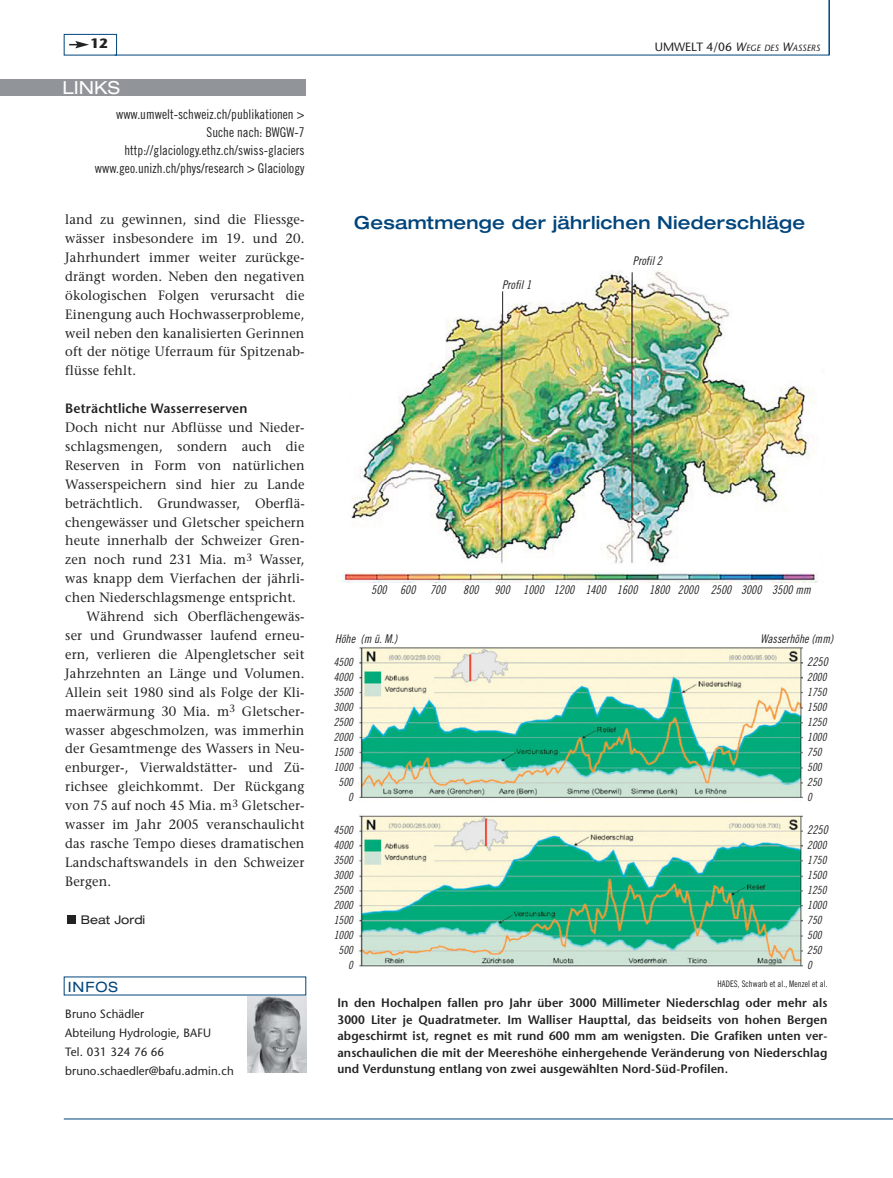
<style>
.page{position:relative;width:893px;height:1178px;background:#fff}
.page>*{position:absolute;margin:0;border:0;box-sizing:border-box;transform-origin:0 0}
.t1{font:500 expanded 18px "Helvetica Neue";letter-spacing:.015em;color:#00457c}
.t2{font:expanded 18px "Helvetica Neue";color:#fff}
.t3{font:expanded 14.25px "Helvetica Neue";letter-spacing:.065em;color:#00457c}
.t4{font:13.5px/18.9px "Stone Serif";letter-spacing:.01em;color:#232122;text-align:justify;scale:.96 1}
.t5{font:13.5px/18px "Trade Gothic Cond Eighteen";letter-spacing:.005em;color:#232122;text-align:right;scale:.96 1}
.t6{font:600 13.5px "Stone Sans";letter-spacing:.01em;color:#232122;scale:.96 1}
.t7{font:700 13.5px "Stone Sans";color:#232122}
.t8{font:600 12.3px/16.5px "Stone Sans";letter-spacing:.01em;color:#232122;text-align:justify;scale:.96 1}
.t9{font:12px/23.4px "Trade Gothic Cond Eighteen Obl";letter-spacing:.005em;color:#232122;scale:.96 1}
.t10{font:12px/18.9px "Stone Sans";letter-spacing:.01em;color:#232122;scale:.96 1}
.t11{font:expanded 12px "Helvetica Neue";color:#232122}
.t12{font:11.25px/15px "Trade Gothic Cond Eighteen Obl";letter-spacing:.005em;color:#232122;text-align:right;scale:.96 1}
.t13{font:9px "Trade Gothic Cond Eighteen";letter-spacing:.005em;color:#232122;scale:.96 1}
.t14{font:italic 9px "Stone Sans";color:#232122}
.s1{font-style:normal;font-size:12px}
.s2{font-size:12px}
</style>
<div class="page">
<div style="left:0;top:79px;width:306px;height:17px;background:#919498"></div>
<div style="left:64px;top:34px;width:53px;height:21px;border:1px solid #00457c"></div>
<hr style="left:64px;top:1118px;width:829px;height:1px;background:#00457c">
<hr style="left:115px;top:55px;width:714px;height:1px;background:#00457c">
<svg style="left:69px;top:41px;width:20px;height:7px"></svg>
<hr style="left:828px;top:0;width:2px;height:55px;background:#00457c">
<img style="left:359px;top:647px;width:443px;height:320px">
<div style="left:67px;top:915px;width:8px;height:8px;background:#232122"></div>
<img style="left:248px;top:996px;width:58px;height:76px">
<img style="left:342px;top:271px;width:476px;height:311px">
<div style="left:501px;top:279px;width:36px;height:15px;background:#fff"></div>
<svg style="left:632px;top:272px;width:1px;height:29px"></svg>
<hr style="left:502px;top:291px;width:1px;height:32px;background:#232122">
<p class="t7" style="left:91px;top:38px;width:19px">12</p>
<p class="t14" style="left:655px;top:44px;width:167px"><span class="s1">UMWELT 4/06</span> <span class="s2">W</span>EGE DES <span class="s2">W</span>ASSERS</p>
<h1 class="t2" style="left:62px;top:81px;width:59px">LINKS</h1>
<p class="t5" style="left:95px;top:107px;width:220px">www.umwelt-schweiz.ch/publikationen &gt; Suche nach: BWGW-7 http://glaciology.ethz.ch/swiss-glaciers www.geo.unizh.ch/phys/research &gt; Glaciology</p>
<p class="t4" style="left:65px;top:211px;width:251px">land zu gewinnen, sind die Fliessge&shy;wässer insbesondere im 19. und 20.<br>Jahrhundert immer weiter zurückge&shy;drängt worden. Neben den negativen ökologischen Folgen verursacht die Einengung auch Hochwasserprobleme, weil neben den kanalisierten Gerinnen oft der nötige Uferraum für Spitzenab&shy;flüsse fehlt.</p>
<p class="t6" style="left:65px;top:403px;width:191px">Beträchtliche Wasserreserven</p>
<p class="t4" style="left:65px;top:419px;width:251px">Doch nicht nur Abflüsse und Nieder-</p>
<p class="t4" style="left:65px;top:438px;width:251px">schlagsmengen, sondern auch die</p>
<p class="t4" style="left:65px;top:457px;width:251px">Reserven in Form von natürlichen</p>
<p class="t4" style="left:65px;top:476px;width:251px">Wasserspeichern sind hier zu Lande</p>
<p class="t4" style="left:65px;top:495px;width:251px">beträchtlich. Grundwasser, Oberflä-</p>
<p class="t4" style="left:65px;top:514px;width:251px">chengewässer und Gletscher speichern</p>
<p class="t4" style="left:65px;top:533px;width:251px">heute innerhalb der Schweizer Gren-</p>
<p class="t4" style="left:65px;top:552px;width:251px">zen noch rund 231 Mia. m<sup>3</sup> Wasser,</p>
<p class="t4" style="left:65px;top:570px;width:251px">was knapp dem Vierfachen der jährli-</p>
<p class="t4" style="left:65px;top:589px;width:242px">chen Niederschlagsmenge entspricht.</p>
<p class="t4" style="left:87px;top:608px;width:229px">Während sich Oberflächengewäs-</p>
<p class="t4" style="left:65px;top:627px;width:251px">ser und Grundwasser laufend erneu-</p>
<p class="t4" style="left:65px;top:646px;width:251px">ern, verlieren die Alpengletscher seit</p>
<p class="t4" style="left:65px;top:665px;width:251px">Jahrzehnten an Länge und Volumen.</p>
<p class="t4" style="left:65px;top:684px;width:251px">Allein seit 1980 sind als Folge der Kli-</p>
<p class="t4" style="left:65px;top:703px;width:251px">maerwärmung 30 Mia. m<sup>3</sup> Gletscher-</p>
<p class="t4" style="left:65px;top:722px;width:251px">wasser abgeschmolzen, was immerhin</p>
<p class="t4" style="left:65px;top:741px;width:251px">der Gesamtmenge des Wassers in Neu-</p>
<p class="t4" style="left:65px;top:759px;width:251px">enburger-, Vierwaldstätter- und Zü-</p>
<p class="t4" style="left:65px;top:778px;width:251px">richsee gleichkommt. Der Rückgang</p>
<p class="t4" style="left:65px;top:797px;width:251px">von 75 auf noch 45 Mia. m<sup>3</sup> Gletscher-</p>
<p class="t4" style="left:65px;top:816px;width:251px">wasser im Jahr 2005 veranschaulicht</p>
<p class="t4" style="left:65px;top:835px;width:251px">das rasche Tempo dieses dramatischen</p>
<p class="t4" style="left:65px;top:854px;width:251px">Landschaftswandels in den Schweizer</p>
<p class="t4" style="left:65px;top:873px;width:49px">Bergen.</p>
<p class="t11" style="left:81px;top:915px;width:66px">Beat Jordi</p>
<p class="t3" style="left:68px;top:981px;width:52px">INFOS</p>
<p class="t10" style="left:65px;top:1006px;width:177px">Bruno Schädler<br>Abteilung Hydrologie, BAFU<br>Tel. 031 324 76 66 bruno.schaedler@bafu.admin.ch</p>
<h1 class="t1" style="left:354px;top:216px;width:453px">Gesamtmenge der jährlichen Niederschläge</h1>
<p class="t9" style="left:502px;top:274px;width:32px">Profil 1</p>
<p class="t9" style="left:633px;top:250px;width:32px">Profil 2</p>
<p class="t9" style="left:371px;top:579px;width:79px">500 600 700</p>
<p class="t9" style="left:463px;top:579px;width:18px">800</p>
<p class="t9" style="left:494px;top:579px;width:331px">900 1000 1200 1400 1600 1800 2000 2500 3000 3500 mm</p>
<p class="t9" style="left:335px;top:628px;width:66px">Höhe (m ü. M.)</p>
<p class="t9" style="left:807px;top:628px;width:29px;text-indent:-47px">Wasserhöhe (mm)<br>2250</p>
<p class="t12" style="left:807px;top:670px;width:22px;text-align:left">2000<br>1750<br>1500<br>1250<br>1000<br>750<br>500<br>250<br>0</p>
<p class="t9" style="left:807px;top:819px;width:23px">2250</p>
<p class="t12" style="left:807px;top:838px;width:22px;text-align:left">2000<br>1750<br>1500<br>1250<br>1000<br>750<br>500<br>250<br>0</p>
<p class="t8" style="left:337px;top:996px;width:512px">In den Hochalpen fallen pro Jahr über 3000 Millimeter Niederschlag oder mehr als 3000 Liter je Quadratmeter. Im Walliser Haupttal, das beidseits von hohen Bergen abgeschirmt ist, regnet es mit rund 600 mm am wenigsten. Die Grafiken unten ver - anschaulichen die mit der Meereshöhe einhergehende Veränderung von Niederschlag und Verdunstung entlang von zwei ausgewählten Nord-Süd-Profilen.</p>
<p class="t12" style="left:334px;top:655px;width:22px">4500<br>4000<br>3500<br>3000<br>2500<br>2000<br>1500<br>1000<br>500<br>0</p>
<p class="t12" style="left:334px;top:823px;width:22px">4500<br>4000<br>3500<br>3000<br>2500<br>2000<br>1500<br>1000<br>500<br>0</p>
<p class="t13" style="left:717px;top:980px;width:116px">HADES, Schwarb et al., Menzel et al.</p>
</div>
